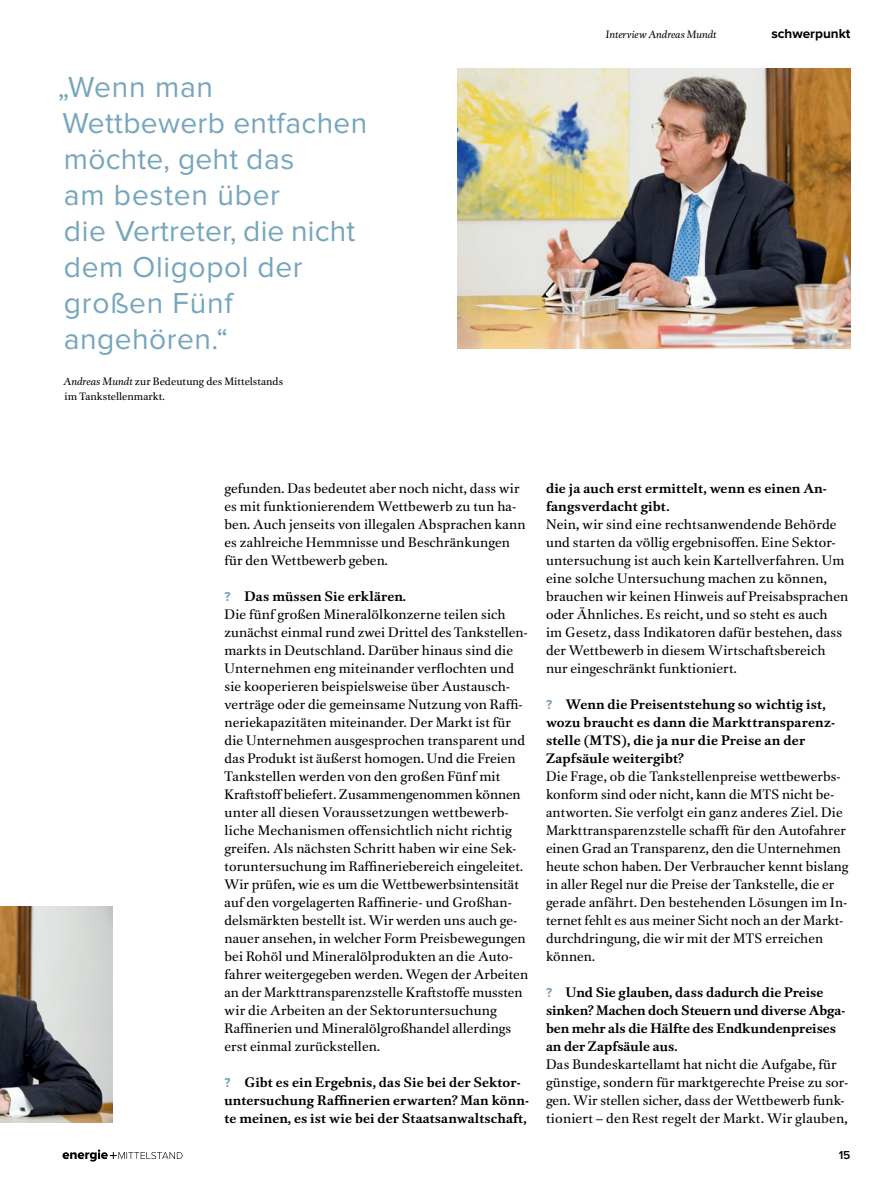
<style>
.page{position:relative;width:893px;height:1191px;background:#fff}
.page>*{position:absolute;margin:0;border:0;box-sizing:border-box;transform-origin:0 0}
.t1{font:30px/36px "Proxima Nova";letter-spacing:.015em;color:#76a6bc}
.t2{font:13.5px/18px "DTL Unico TOT";letter-spacing:.01em;color:#000}
.t3{font:700 13.5px/18px "DTL Unico TOT";letter-spacing:.01em;color:#000}
.t4{font:700 13.5px "Proxima Nova";color:#000}
.t5{font:600 12px "Proxima Nova";color:#000}
.t6{font:10.5px/15px "DTL Unico TOT";letter-spacing:.005em;color:#000}
.t7{font:italic 10.5px "DTL Unico TOT";color:#000}
.s1{font-style:italic}
.s2{font-family:"Proxima Nova";font-weight:700;color:#76a6bc}
.s3{font-weight:700}
.s4{font-family:"Proxima Nova";color:#76a6bc}
</style>
<div class="page">
<img style="left:0;top:907px;width:113px;height:216px">
<img style="left:457px;top:68px;width:393px;height:281px">
<svg style="left:63px;top:1149px;width:119px;height:12px"></svg>
<h1 class="t1" style="left:58px;top:70px;width:311px">„Wenn man<br>Wettbewerb entfachen möchte, geht das<br>am besten über<br>die Vertreter, die nicht dem Oligopol der großen Fünf angehören.“</h1>
<p class="t6" style="left:63px;top:373px;width:221px"><span class="s1">Andreas Mundt</span> zur Bedeutung des Mittelstands im Tankstellenmarkt.</p>
<p class="t7" style="left:606px;top:28px;width:112px">Interview Andreas Mundt</p>
<p class="t4" style="left:771px;top:28px;width:81px">schwerpunkt</p>
<p class="t2" style="left:225px;top:479px;width:302px">gefunden. Das bedeutet aber noch nicht, dass wir es mit funktionierendem Wettbewerb zu tun ha&shy;ben. Auch jenseits von illegalen Absprachen kann es zahlreiche Hemmnisse und Beschränkungen für den Wettbewerb geben.</p>
<p class="t2" style="left:225px;top:587px;width:305px"><span class="s2">?</span> <span class="s3">Das müssen Sie erklären.<br></span>Die fünf großen Mineralölkonzerne teilen sich zunächst einmal rund zwei Drittel des Tankstellen&shy;markts in Deutschland. Darüber hinaus sind die Unternehmen eng miteinander verflochten und sie kooperieren beispielsweise über Austausch&shy;verträge oder die gemeinsame Nutzung von Raffi&shy;neriekapazitäten miteinander. Der Markt ist für die Unternehmen ausgesprochen transparent und das Produkt ist äußerst homogen. Und die Freien Tankstellen werden von den großen Fünf mit Kraftstoff beliefert. Zusammengenommen können unter all diesen Voraussetzungen wettbewerb&shy;liche Mechanismen offensichtlich nicht richtig greifen. Als nächsten Schritt haben wir eine Sek&shy;toruntersuchung im Raffineriebereich eingeleitet.<br>Wir prüfen, wie es um die Wettbewerbsintensität auf den vorgelagerten Raffinerie- und Großhan&shy;delsmärkten bestellt ist. Wir werden uns auch ge&shy;nauer ansehen, in welcher Form Preisbewegungen bei Rohöl und Mineralölprodukten an die Auto&shy;fahrer weitergegeben werden. Wegen der Arbeiten an der Markttransparenzstelle Kraftstoffe mussten wir die Arbeiten an der Sektoruntersuchung Raffinerien und Mineralölgroßhandel allerdings erst einmal zurückstellen.</p>
<p class="t3" style="left:225px;top:1073px;width:306px"><span class="s4">?</span> Gibt es ein Ergebnis, das Sie bei der Sektor&shy;untersuchung Raffinerien erwarten? Man könn&shy;te meinen, es ist wie bei der Staatsanwaltschaft,</p>
<p class="t3" style="left:546px;top:479px;width:282px">die ja auch erst ermittelt, wenn es einen An&shy;fangsverdacht gibt.</p>
<p class="t2" style="left:546px;top:515px;width:304px">Nein, wir sind eine rechtsanwendende Behörde und starten da völlig ergebnisoffen. Eine Sektor&shy;untersuchung ist auch kein Kartellverfahren. Um eine solche Untersuchung machen zu können, brauchen wir keinen Hinweis auf Preisabsprachen oder Ähnliches. Es reicht, und so steht es auch<br>im Gesetz, dass Indikatoren dafür bestehen, dass der Wettbewerb in diesem Wirtschaftsbereich nur eingeschränkt funktioniert.</p>
<p class="t3" style="left:546px;top:695px;width:291px"><span class="s4">?</span> Wenn die Preisentstehung so wichtig ist, wozu braucht es dann die Markttransparenz&shy;stelle (MTS), die ja nur die Preise an der Zapfsäule weitergibt?</p>
<p class="t2" style="left:546px;top:767px;width:304px">Die Frage, ob die Tankstellenpreise wettbewerbs&shy;konform sind oder nicht, kann die MTS nicht be&shy;antworten. Sie verfolgt ein ganz anderes Ziel. Die Markttransparenzstelle schafft für den Autofahrer einen Grad an Transparenz, den die Unternehmen heute schon haben. Der Verbraucher kennt bislang in aller Regel nur die Preise der Tankstelle, die er gerade anfährt. Den bestehenden Lösungen im In&shy;ternet fehlt es aus meiner Sicht noch an der Markt&shy;durchdringung, die wir mit der MTS erreichen können.</p>
<p class="t3" style="left:546px;top:983px;width:301px"><span class="s4">?</span> Und Sie glauben, dass dadurch die Preise sinken? Machen doch Steuern und diverse Abga&shy;ben mehr als die Hälfte des Endkundenpreises an der Zapfsäule aus.</p>
<p class="t2" style="left:546px;top:1055px;width:304px">Das Bundeskartellamt hat nicht die Aufgabe, für günstige, sondern für marktgerechte Preise zu sor&shy;gen. Wir stellen sicher, dass der Wettbewerb funk&shy;tioniert – den Rest regelt der Markt. Wir glauben,</p>
<p class="t5" style="left:839px;top:1149px;width:13px">15</p>
</div>
